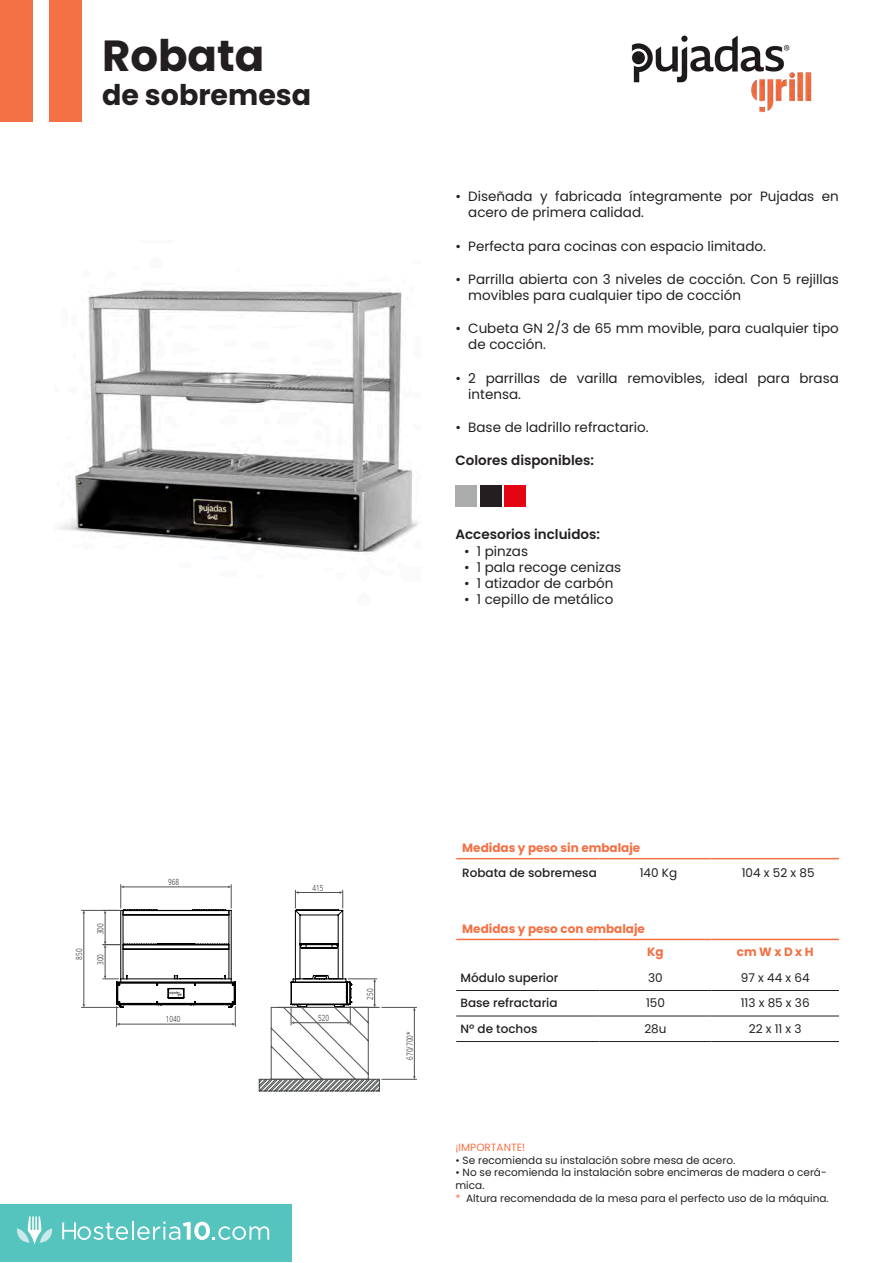
<style>
.page{position:relative;width:893px;height:1263px;background:#fff}
.page>*{position:absolute;margin:0;border:0;box-sizing:border-box;transform-origin:0 0}
.t1{font:700 43.5px "Poppins";color:#231f20}
.t2{font:700 28.5px "Poppins";color:#231f20}
.t3{font:13.5px/16.2px "Poppins";color:#231f20}
.t4{font:600 13.5px "Poppins";color:#231f20}
.t5{font:500 12px "Poppins";color:#231f20}
.t6{font:700 12px "Poppins";color:#f37145}
.t7{font:12px "Poppins";color:#231f20}
.t8{font:10.5px/12.6px "Poppins";color:#231f20}
.t9{font:10.5px "Poppins";color:#f37145}
.t10{font:8.55px "Open Sans";color:#4f5252;scale:.75 1}
.s1{color:#f37145}
</style>
<div class="page">
<img style="left:59px;top:289px;width:359px;height:263px">
<div style="left:0;top:0;width:32px;height:121px;background:#f37145"></div>
<div style="left:49px;top:0;width:32px;height:121px;background:#f37145"></div>
<img style="left:631px;top:35px;width:181px;height:78px">
<hr style="left:382px;top:1079px;width:35px;height:1px;background:#4f5252">
<hr style="left:382px;top:1007px;width:35px;height:1px;background:#4f5252">
<hr style="left:414px;top:1010px;width:1px;height:67px;background:#4f5252">
<hr style="left:82px;top:1007px;width:36px;height:1px;background:#4f5252">
<hr style="left:82px;top:910px;width:36px;height:1px;background:#4f5252">
<hr style="left:84px;top:913px;width:1px;height:92px;background:#4f5252">
<svg style="left:103px;top:885px;width:277px;height:206px"></svg>
<div style="left:455px;top:485px;width:22px;height:21px;background:#abadad"></div>
<div style="left:480px;top:485px;width:21px;height:21px;background:#231f20"></div>
<div style="left:504px;top:485px;width:22px;height:21px;background:#e30512"></div>
<hr style="left:456px;top:939px;width:143px;height:1px;background:#f37145">
<hr style="left:599px;top:939px;width:112px;height:1px;background:#f37145">
<hr style="left:711px;top:939px;width:128px;height:1px;background:#f37145">
<hr style="left:456px;top:858px;width:143px;height:1px;background:#f37145">
<hr style="left:599px;top:858px;width:112px;height:1px;background:#f37145">
<hr style="left:711px;top:858px;width:128px;height:1px;background:#f37145">
<hr style="left:456px;top:990px;width:143px;height:1px;background:#231f20">
<hr style="left:599px;top:990px;width:112px;height:1px;background:#231f20">
<hr style="left:711px;top:990px;width:128px;height:1px;background:#231f20">
<hr style="left:456px;top:1016px;width:143px;height:1px;background:#231f20">
<hr style="left:599px;top:1016px;width:112px;height:1px;background:#231f20">
<hr style="left:711px;top:1016px;width:128px;height:1px;background:#231f20">
<hr style="left:456px;top:1041px;width:143px;height:1px;background:#231f20">
<hr style="left:599px;top:1041px;width:112px;height:1px;background:#231f20">
<hr style="left:711px;top:1041px;width:128px;height:1px;background:#231f20">
<div style="left:0;top:1205px;width:291px;height:57px;background:#55c3be"></div>
<svg style="left:62px;top:1221px;width:207px;height:19px"></svg>
<svg style="left:17px;top:1216px;width:36px;height:29px"></svg>
<h1 class="t1" style="left:102px;top:31px;width:164px">Robata</h1>
<h2 class="t2" style="left:102px;top:79px;width:211px">de sobremesa</h2>
<p class="t3" style="left:468px;top:188px;width:372px;text-indent:-13px">• Diseñada y fabricada íntegramente por Pujadas en acero de primera calidad.</p>
<p class="t3" style="left:455px;top:238px;width:312px">• Perfecta para cocinas con espacio limitado.</p>
<p class="t3" style="left:468px;top:271px;width:372px;text-indent:-13px">• Parrilla abierta con 3 niveles de cocción. Con 5 rejillas movibles para cualquier tipo de cocción</p>
<p class="t3" style="left:468px;top:320px;width:372px;text-indent:-13px">• Cubeta GN 2/3 de 65 mm movible, para cualquier tipo de cocción.</p>
<p class="t3" style="left:468px;top:370px;width:372px;text-indent:-13px">• 2 parrillas de varilla removibles, ideal para brasa intensa.</p>
<p class="t3" style="left:455px;top:419px;width:195px">• Base de ladrillo refractario.</p>
<p class="t4" style="left:455px;top:453px;width:140px">Colores disponibles:</p>
<p class="t4" style="left:455px;top:527px;width:146px">Accesorios incluidos:</p>
<p class="t3" style="left:464px;top:543px;width:66px">• 1 pinzas</p>
<p class="t3" style="left:464px;top:559px;width:159px">• 1 pala recoge cenizas</p>
<p class="t3" style="left:464px;top:575px;width:151px">• 1 atizador de carbón</p>
<p class="t3" style="left:464px;top:591px;width:151px">• 1 cepillo de metálico</p>
<p class="t10" style="left:73px;top:960px;width:16px;rotate:-90deg">850</p>
<p class="t10" style="left:95px;top:934px;width:16px;rotate:-90deg">300</p>
<p class="t10" style="left:95px;top:965px;width:16px;rotate:-90deg">300</p>
<p class="t10" style="left:168px;top:876px;width:16px">968</p>
<p class="t10" style="left:166px;top:1013px;width:21px">1040</p>
<p class="t10" style="left:312px;top:882px;width:16px">415</p>
<p class="t10" style="left:318px;top:1012px;width:16px">520</p>
<p class="t10" style="left:364px;top:999px;width:16px;rotate:-90deg">250</p>
<p class="t10" style="left:404px;top:1059px;width:39px;rotate:-90deg">670/700*</p>
<p class="t6" style="left:462px;top:840px;width:180px">Medidas y peso sin embalaje</p>
<p class="t5" style="left:462px;top:866px;width:136px">Robata de sobremesa</p>
<p class="t7" style="left:640px;top:866px;width:39px">140 Kg</p>
<p class="t7" style="left:742px;top:866px;width:74px">104 x 52 x 85</p>
<p class="t6" style="left:462px;top:922px;width:184px">Medidas y peso con embalaje</p>
<p class="t6" style="left:647px;top:945px;width:18px">Kg</p>
<p class="t6" style="left:737px;top:945px;width:78px">cm W x D x H</p>
<p class="t5" style="left:460px;top:971px;width:99px">Módulo superior</p>
<p class="t7" style="left:648px;top:971px;width:16px">30</p>
<p class="t7" style="left:741px;top:971px;width:70px">97 x 44 x 64</p>
<p class="t5" style="left:460px;top:996px;width:99px">Base refractaria</p>
<p class="t7" style="left:646px;top:996px;width:20px">150</p>
<p class="t7" style="left:741px;top:996px;width:70px">113 x 85 x 36</p>
<p class="t5" style="left:460px;top:1022px;width:78px">Nº de tochos</p>
<p class="t7" style="left:644px;top:1022px;width:24px">28u</p>
<p class="t7" style="left:749px;top:1022px;width:54px">22 x 11 x 3</p>
<p class="t9" style="left:455px;top:1141px;width:71px">¡IMPORTANTE!</p>
<p class="t8" style="left:455px;top:1154px;width:281px">• Se recomienda su instalación sobre mesa de acero.</p>
<p class="t8" style="left:455px;top:1166px;width:375px">• No se recomienda la instalación sobre encimeras de madera o cerá&shy;mica.<br><span class="s1">*</span> Altura recomendada de la mesa para el perfecto uso de la máquina.</p>
</div>
